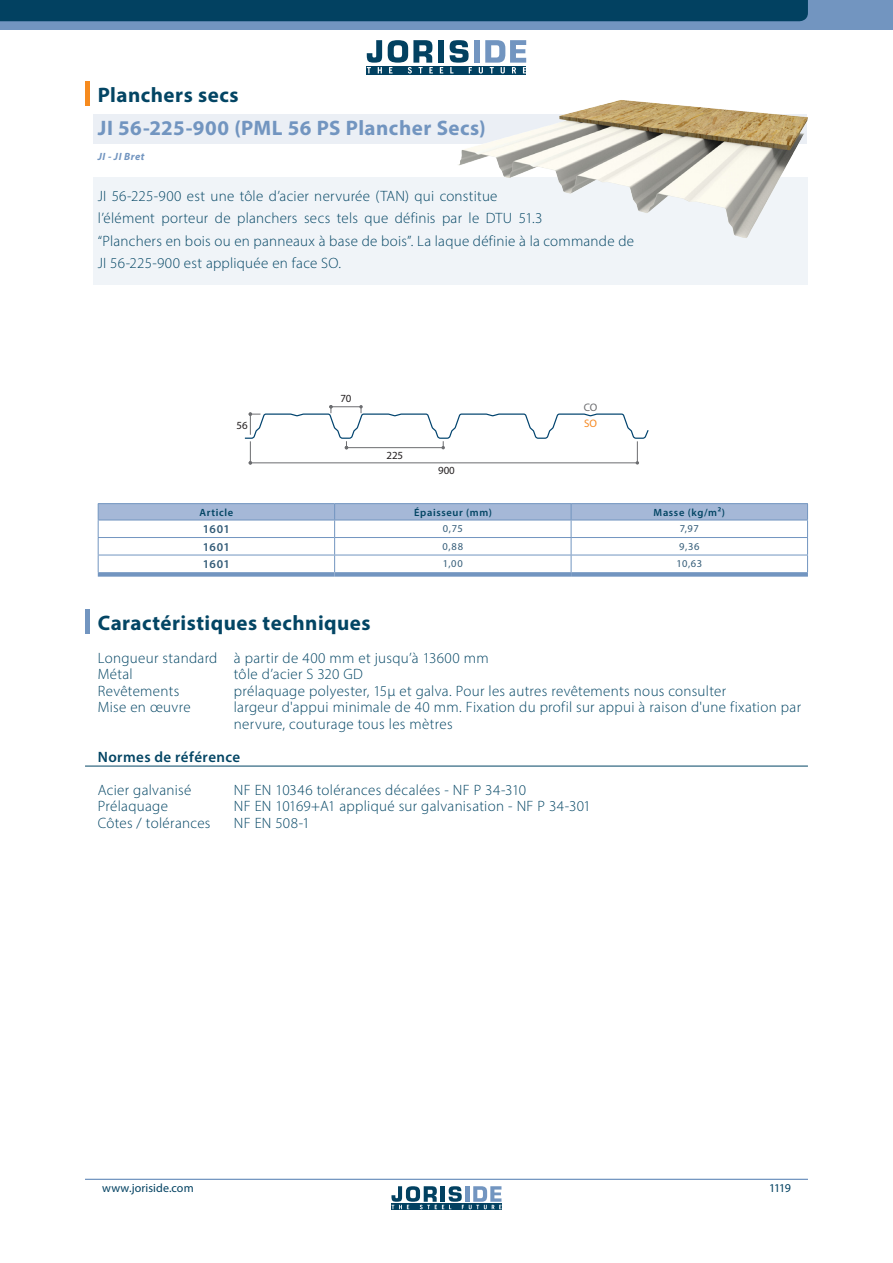
<style>
.page{position:relative;width:893px;height:1263px;background:#fff}
.page>*{position:absolute;margin:0;border:0;box-sizing:border-box;transform-origin:0 0}
.t1{font:700 21px/33px "Myriad Pro";letter-spacing:.025em;color:#7295c0}
.t2{font:700 21px "Myriad Pro";letter-spacing:.025em;color:#034564}
.t3{font:300 15px/22.5px "Myriad Pro";letter-spacing:.02em;color:#034564}
.t4{font:600 15px "Myriad Pro";letter-spacing:.03em;color:#034564}
.t5{font:12px "Myriad Pro";letter-spacing:.01em;color:#024161}
.t6{font:600 12px "Myriad Pro";letter-spacing:.02em;color:#345c78}
.t7{font:10.95px "Myriad Pro";color:#231f20}
.t8{font:10.95px/16px "Myriad Pro";color:#6c6d70}
.t9{font:600 10.5px "Myriad Pro";letter-spacing:.065em;color:#034564}
.t10{font:10.5px "Myriad Pro";letter-spacing:.05em;color:#345c78}
.t11{font:italic 700 10.5px "Myriad Pro";letter-spacing:.05em;color:#7295c0}
.s1{color:#034564}
.s2{color:#f68922}
</style>
<div class="page">
<hr style="left:85px;top:82px;width:4px;height:24px;background:#f68b1f">
<svg style="left:94px;top:115px;width:713px;height:29px;background:#d9d4c8"></svg>
<div style="left:94px;top:177px;width:714px;height:108px;background:#f0f4f8"></div>
<div style="left:98px;top:572px;width:237px;height:5px;background:#7295c0"></div>
<div style="left:335px;top:572px;width:236px;height:5px;background:#7295c0"></div>
<div style="left:571px;top:572px;width:237px;height:5px;background:#7295c0"></div>
<hr style="left:571px;top:503px;width:237px;height:1px;background:#7295c0">
<hr style="left:98px;top:503px;width:237px;height:1px;background:#7295c0">
<hr style="left:335px;top:503px;width:236px;height:1px;background:#7295c0">
<svg style="left:98px;top:504px;width:710px;height:68px"></svg>
<hr style="left:98px;top:520px;width:237px;height:1px;background:#7295c0">
<hr style="left:335px;top:520px;width:236px;height:1px;background:#7295c0">
<hr style="left:85px;top:610px;width:4px;height:24px;background:#7295c0">
<hr style="left:85px;top:766px;width:723px;height:1px;background:#034564">
<img style="left:457px;top:100px;width:164px;height:78px">
<svg style="left:244px;top:405px;width:405px;height:60px"></svg>
<div style="left:0;top:0;width:893px;height:30px;background:#7295c0"></div>
<div style="left:0;top:0;width:808px;height:21px;background:#024161"></div>
<div style="left:367px;top:66px;width:159px;height:9px;background:#024161"></div>
<div style="left:438px;top:40px;width:6px;height:23px;background:#024161"></div>
<div style="left:474px;top:40px;width:6px;height:23px;background:#7295c0"></div>
<svg style="left:367px;top:40px;width:15px;height:33px"></svg>
<svg style="left:388px;top:40px;width:45px;height:34px"></svg>
<svg style="left:440px;top:67px;width:3px;height:6px"></svg>
<svg style="left:450px;top:40px;width:22px;height:33px"></svg>
<svg style="left:479px;top:40px;width:47px;height:34px"></svg>
<svg style="left:391px;top:1209px;width:110px;height:1px"></svg>
<svg style="left:391px;top:1186px;width:110px;height:23px"></svg>
<hr style="left:85px;top:1179px;width:723px;height:1px;background:#7295c0">
<p class="t1" style="left:98px;top:77px;width:390px"><span class="s1">Planchers secs<br></span>JI 56-225-900 (PML 56 PS Plancher Secs)</p>
<p class="t11" style="left:98px;top:150px;width:48px">JI - JI Bret</p>
<p class="t3" style="left:98px;top:184px;width:538px">JI 56-225-900 est une tôle d’acier nervurée (TAN) qui constitue<br>l’élément porteur de planchers secs tels que définis par le DTU 51.3<br>“Planchers en bois ou en panneaux à base de bois”. La laque définie à la commande de JI 56-225-900 est appliquée en face SO.</p>
<p class="t7" style="left:236px;top:419px;width:13px">56</p>
<p class="t7" style="left:340px;top:392px;width:13px">70</p>
<p class="t7" style="left:386px;top:448px;width:18px">225</p>
<p class="t7" style="left:438px;top:464px;width:18px">900</p>
<p class="t8" style="left:584px;top:399px;width:15px">CO<br><span class="s2">SO</span></p>
<p class="t9" style="left:199px;top:505px;width:35px">Article</p>
<p class="t9" style="left:414px;top:505px;width:79px">Épaisseur (mm)</p>
<p class="t9" style="left:654px;top:505px;width:73px">Masse (kg/m2)</p>
<p class="t6" style="left:203px;top:522px;width:28px">1601</p>
<p class="t10" style="left:443px;top:522px;width:21px">0,75</p>
<p class="t10" style="left:680px;top:522px;width:20px">7,97</p>
<p class="t6" style="left:203px;top:539px;width:28px">1601</p>
<p class="t10" style="left:443px;top:540px;width:22px">0,88</p>
<p class="t10" style="left:679px;top:540px;width:22px">9,36</p>
<p class="t6" style="left:203px;top:557px;width:28px">1601</p>
<p class="t10" style="left:443px;top:557px;width:21px">1,00</p>
<p class="t10" style="left:676px;top:557px;width:27px">10,63</p>
<p class="t2" style="left:98px;top:609px;width:274px">Caractéristiques techniques</p>
<p class="t3" style="left:98px;top:649px;width:392px;line-height:16.5px">Longueur standard à partir de 400 mm et jusqu’à 13600 mm<br>Métal</p>
<p class="t3" style="left:234px;top:663px;width:130px">tôle d’acier S 320 GD</p>
<p class="t3" style="left:98px;top:679px;width:83px">Revêtements</p>
<p class="t3" style="left:234px;top:679px;width:494px">prélaquage polyester, 15µ et galva. Pour les autres revêtements nous consulter</p>
<p class="t3" style="left:98px;top:696px;width:94px">Mise en œuvre</p>
<p class="t3" style="left:234px;top:699px;width:569px;line-height:16.5px">largeur d'appui minimale de 40 mm. Fixation du profil sur appui à raison d'une fixation par nervure, couturage tous les mètres</p>
<p class="t4" style="left:98px;top:747px;width:144px">Normes de référence</p>
<p class="t3" style="left:98px;top:778px;width:95px">Acier galvanisé</p>
<p class="t3" style="left:234px;top:778px;width:294px">NF EN 10346 tolérances décalées - NF P 34-310</p>
<p class="t3" style="left:98px;top:795px;width:72px">Prélaquage</p>
<p class="t3" style="left:234px;top:795px;width:359px">NF EN 10169+A1 appliqué sur galvanisation - NF P 34-301</p>
<p class="t3" style="left:98px;top:811px;width:114px">Côtes / tolérances</p>
<p class="t3" style="left:234px;top:811px;width:77px">NF EN 508-1</p>
<p class="t5" style="left:102px;top:1181px;width:93px">www.joriside.com</p>
<p class="t5" style="left:769px;top:1181px;width:23px">1119</p>
</div>
